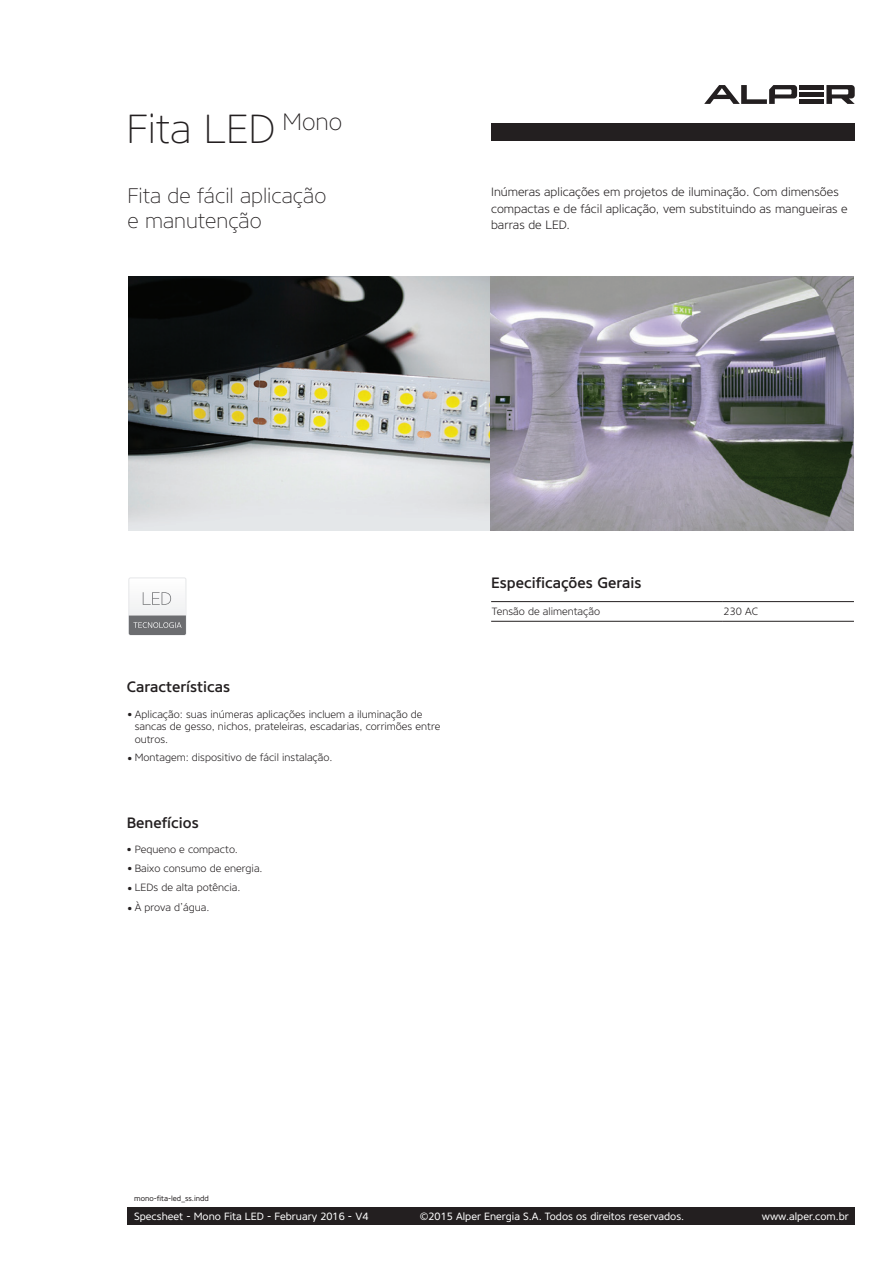
<style>
.page{position:relative;width:893px;height:1263px;background:#fff}
.page>*{position:absolute;margin:0;border:0;box-sizing:border-box;transform-origin:0 0}
.t1{font:40.5px "Core Sans NR25 Extra Lt";color:#231f20}
.t2{font:21px/25.2px "Core Sans NR25 Extra Lt";color:#231f20}
.t3{font:500 15px "Core Sans NR55";color:#231f20}
.t4{font:300 12px/16.5px "Core Sans NR35";color:#231f20}
.t5{font:300 10.5px/12.6px "Core Sans NR35";color:#231f20}
.t6{font:10.5px "Core Sans NR45";color:#fff}
.t7{font:7.5px "Core Sans NR45";color:#231f20}
.s1{font-family:"Core Sans NRSC93 Ex";font-weight:900}
</style>
<div class="page">
<div style="left:491px;top:123px;width:364px;height:18px;background:#231f20"></div>
<div style="left:799px;top:99px;width:25px;height:5px;background:#231f20"></div>
<div style="left:799px;top:85px;width:25px;height:5px;background:#231f20"></div>
<div style="left:799px;top:92px;width:25px;height:5px;background:#231f20"></div>
<svg style="left:826px;top:85px;width:29px;height:19px"></svg>
<svg style="left:704px;top:85px;width:93px;height:19px"></svg>
<div style="left:128px;top:1208px;width:727px;height:17px;background:#231f20"></div>
<hr style="left:491px;top:601px;width:232px;height:1px;background:#231f20">
<hr style="left:723px;top:601px;width:131px;height:1px;background:#231f20">
<hr style="left:491px;top:621px;width:232px;height:1px;background:#231f20">
<hr style="left:723px;top:621px;width:131px;height:1px;background:#231f20">
<div style="left:128px;top:577px;width:58px;height:58px;border:1px solid #e6e7e9;border-radius:2px"></div>
<svg style="left:129px;top:578px;width:57px;height:57px"></svg>
<img style="left:128px;top:277px;width:726px;height:254px">
<h1 class="t1" style="left:126px;top:103px;width:217px">Fita LED <sup>Mono</sup></h1>
<h2 class="t2" style="left:128px;top:183px;width:200px">Fita de fácil aplicação e manutenção</h2>
<p class="t4" style="left:491px;top:184px;width:358px">Inúmeras aplicações em projetos de iluminação. Com dimensões compactas e de fácil aplicação, vem substituindo as mangueiras e barras de LED.</p>
<h3 class="t3" style="left:491px;top:573px;width:152px">Especificações Gerais</h3>
<h3 class="t3" style="left:127px;top:677px;width:105px">Características</h3>
<p class="t5" style="left:135px;top:708px;width:307px;text-indent:-7px"><span class="s1">•</span> Aplicação: suas inúmeras aplicações incluem a iluminação de sancas de gesso, nichos, prateleiras, escadarias, corrimões entre outros.</p>
<p class="t5" style="left:127px;top:751px;width:207px"><span class="s1">•</span> Montagem: dispositivo de fácil instalação.</p>
<h3 class="t3" style="left:127px;top:813px;width:74px">Benefícios</h3>
<p class="t5" style="left:126px;top:843px;width:113px"><span class="s1">•</span> Pequeno e compacto.</p>
<p class="t5" style="left:127px;top:862px;width:137px"><span class="s1">•</span> Baixo consumo de energia.</p>
<p class="t5" style="left:127px;top:881px;width:115px"><span class="s1">•</span> LEDs de alta potência.</p>
<p class="t5" style="left:127px;top:901px;width:84px"><span class="s1">•</span> À prova d’água.</p>
<p class="t5" style="left:492px;top:605px;width:110px">Tensão de alimentação</p>
<p class="t5" style="left:724px;top:605px;width:36px">230 AC</p>
<p class="t7" style="left:134px;top:1194px;width:76px">mono-fita-led_ss.indd</p>
<p class="t6" style="left:134px;top:1209px;width:236px">Specsheet - Mono Fita LED - February 2016 - V4</p>
<p class="t6" style="left:420px;top:1209px;width:266px">©2015 Alper Energia S.A. Todos os direitos reservados.</p>
<p class="t6" style="left:762px;top:1209px;width:88px">www.alper.com.br</p>
</div>
